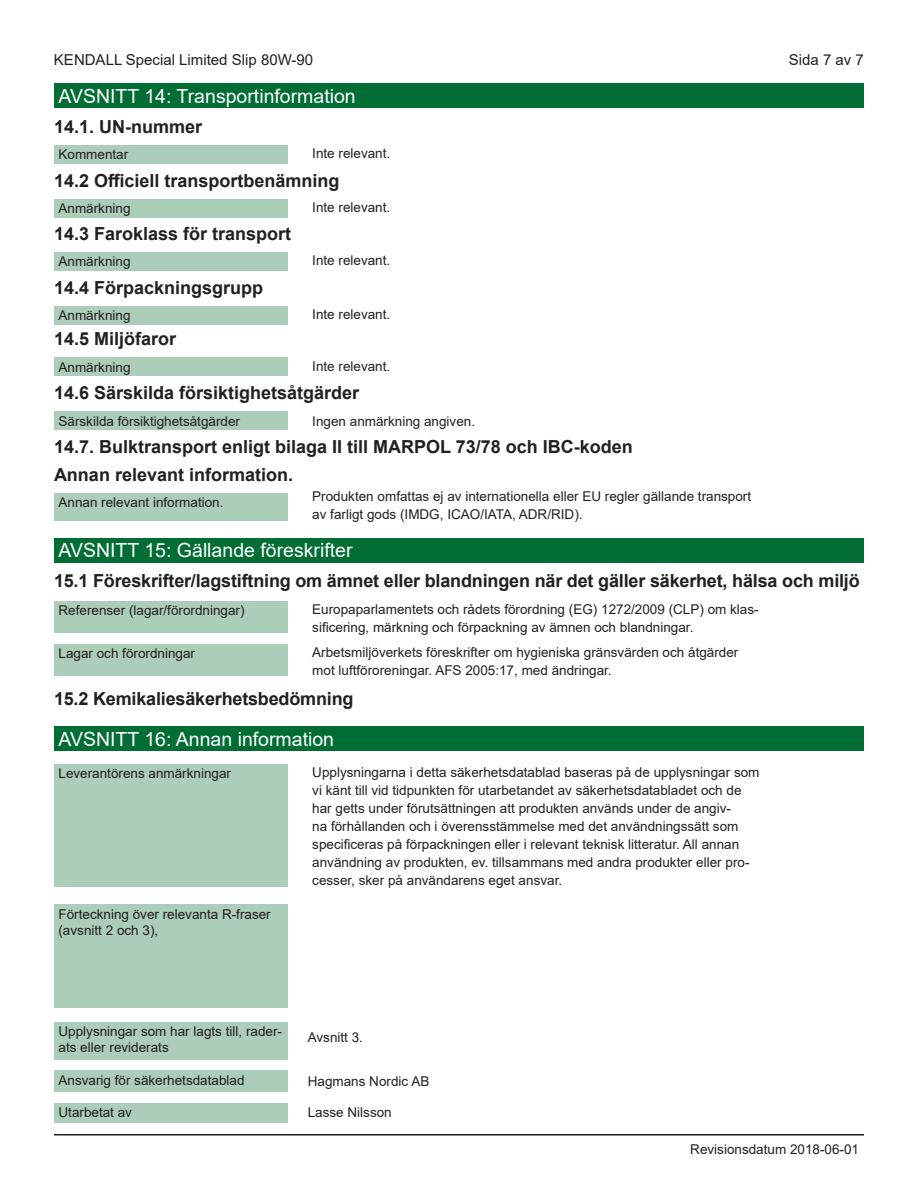
<style>
.page{position:relative;width:918px;height:1188px;background:#fff}
.page>*{position:absolute;margin:0;border:0;box-sizing:border-box;transform-origin:0 0}
.t1{font:19.5px "Arial";color:#fff}
.t2{font:700 18px/28.2px "Arial";color:#231f20}
.t3{font:15px "Arial";color:#231f20}
.t4{font:13.5px/18px "Arial";color:#231f20}
</style>
<div class="page">
<div style="left:54px;top:145px;width:234px;height:19px;background:#accdb9"></div>
<div style="left:54px;top:601px;width:234px;height:32px;background:#accdb9"></div>
<div style="left:54px;top:644px;width:234px;height:32px;background:#accdb9"></div>
<div style="left:54px;top:764px;width:234px;height:122px;background:#accdb9"></div>
<div style="left:54px;top:905px;width:234px;height:103px;background:#accdb9"></div>
<div style="left:54px;top:1022px;width:234px;height:37px;background:#accdb9"></div>
<div style="left:54px;top:1071px;width:234px;height:21px;background:#accdb9"></div>
<div style="left:54px;top:1103px;width:234px;height:20px;background:#accdb9"></div>
<div style="left:54px;top:252px;width:234px;height:19px;background:#accdb9"></div>
<div style="left:54px;top:357px;width:234px;height:19px;background:#accdb9"></div>
<div style="left:54px;top:199px;width:234px;height:19px;background:#accdb9"></div>
<div style="left:54px;top:306px;width:234px;height:19px;background:#accdb9"></div>
<div style="left:54px;top:411px;width:234px;height:19px;background:#accdb9"></div>
<div style="left:54px;top:493px;width:234px;height:27px;background:#accdb9"></div>
<div style="left:54px;top:84px;width:810px;height:24px;background:#006d34"></div>
<div style="left:54px;top:538px;width:810px;height:24px;background:#006d34"></div>
<div style="left:54px;top:726px;width:810px;height:25px;background:#006d34"></div>
<hr style="left:54px;top:1134px;width:810px;height:2px;background:#231f20">
<p class="t3" style="left:54px;top:49px;width:261px">KENDALL Special Limited Slip 80W-90</p>
<p class="t3" style="left:789px;top:49px;width:77px">Sida 7 av 7</p>
<h1 class="t1" style="left:58px;top:83px;width:299px">AVSNITT 14: Transportinformation</h1>
<h2 class="t2" style="left:54px;top:113px;width:150px">14.1. UN-nummer</h2>
<p class="t4" style="left:58px;top:146px;width:71px">Kommentar</p>
<p class="t4" style="left:312px;top:144px;width:80px">Inte relevant.</p>
<h2 class="t2" style="left:54px;top:167px;width:287px">14.2 Officiell transportbenämning</h2>
<p class="t4" style="left:58px;top:199px;width:74px">Anmärkning</p>
<h2 class="t2" style="left:54px;top:220px;width:239px">14.3 Faroklass för transport</h2>
<p class="t4" style="left:58px;top:253px;width:74px">Anmärkning</p>
<h2 class="t2" style="left:54px;top:274px;width:211px">14.4 Förpackningsgrupp</h2>
<p class="t4" style="left:58px;top:307px;width:74px">Anmärkning</p>
<h2 class="t2" style="left:54px;top:325px;width:124px">14.5 Miljöfaror</h2>
<p class="t4" style="left:58px;top:358px;width:74px">Anmärkning</p>
<p class="t4" style="left:312px;top:198px;width:80px">Inte relevant.</p>
<p class="t4" style="left:312px;top:251px;width:80px">Inte relevant.</p>
<p class="t4" style="left:312px;top:305px;width:80px">Inte relevant.</p>
<p class="t4" style="left:312px;top:357px;width:80px">Inte relevant.</p>
<h2 class="t2" style="left:54px;top:379px;width:307px">14.6 Särskilda försiktighetsåtgärder</h2>
<h2 class="t2" style="left:54px;top:432px;width:580px">14.7. Bulktransport enligt bilaga II till MARPOL 73/78 och IBC-koden<br>Annan relevant information.</h2>
<p class="t4" style="left:58px;top:412px;width:183px">Särskilda försiktighetsåtgärder</p>
<p class="t4" style="left:312px;top:412px;width:164px">Ingen anmärkning angiven.</p>
<p class="t4" style="left:58px;top:493px;width:167px">Annan relevant information.</p>
<p class="t4" style="left:312px;top:487px;width:440px">Produkten omfattas ej av internationella eller EU regler gällande transport av farligt gods (IMDG, ICAO/IATA, ADR/RID).</p>
<h1 class="t1" style="left:58px;top:537px;width:296px">AVSNITT 15: Gällande föreskrifter</h1>
<h2 class="t2" style="left:54px;top:567px;width:807px">15.1 Föreskrifter/lagstiftning om ämnet eller blandningen när det gäller säkerhet, hälsa och miljö</h2>
<p class="t4" style="left:58px;top:601px;width:188px">Referenser (lagar/förordningar)</p>
<p class="t4" style="left:58px;top:644px;width:138px">Lagar och förordningar</p>
<p class="t4" style="left:312px;top:600px;width:448px">Europaparlamentets och rådets förordning (EG) 1272/2009 (CLP) om klas&shy;sificering, märkning och förpackning av ämnen och blandningar.</p>
<p class="t4" style="left:312px;top:643px;width:428px">Arbetsmiljöverkets föreskrifter om hygieniska gränsvärden och åtgärder mot luftföroreningar. AFS 2005:17, med ändringar.</p>
<h2 class="t2" style="left:54px;top:685px;width:301px">15.2 Kemikaliesäkerhetsbedömning</h2>
<h1 class="t1" style="left:58px;top:725px;width:277px">AVSNITT 16: Annan information</h1>
<p class="t4" style="left:58px;top:765px;width:174px">Leverantörens anmärkningar</p>
<p class="t4" style="left:58px;top:906px;width:214px;line-height:16.2px">Förteckning över relevanta R-fraser (avsnitt 2 och 3),</p>
<p class="t4" style="left:312px;top:763px;width:449px">Upplysningarna i detta säkerhetsdatablad baseras på de upplysningar som vi känt till vid tidpunkten för utarbetandet av säkerhetsdatabladet och de har getts under förutsättningen att produkten används under de angiv-<br>na förhållanden och i överensstämmelse med det användningssätt som specificeras på förpackningen eller i relevant teknisk litteratur. All annan användning av produkten, ev. tillsammans med andra produkter eller pro&shy;cesser, sker på användarens eget ansvar.</p>
<p class="t4" style="left:58px;top:1023px;width:225px;line-height:16.2px">Upplysningar som har lagts till, rader&shy;ats eller reviderats</p>
<p class="t4" style="left:58px;top:1071px;width:188px">Ansvarig för säkerhetsdatablad</p>
<p class="t4" style="left:58px;top:1103px;width:75px">Utarbetat av</p>
<p class="t4" style="left:308px;top:1028px;width:57px">Avsnitt 3.</p>
<p class="t4" style="left:308px;top:1073px;width:123px">Hagmans Nordic AB</p>
<p class="t4" style="left:308px;top:1103px;width:86px">Lasse Nilsson</p>
<p class="t4" style="left:690px;top:1140px;width:170px">Revisionsdatum 2018-06-01</p>
</div>
